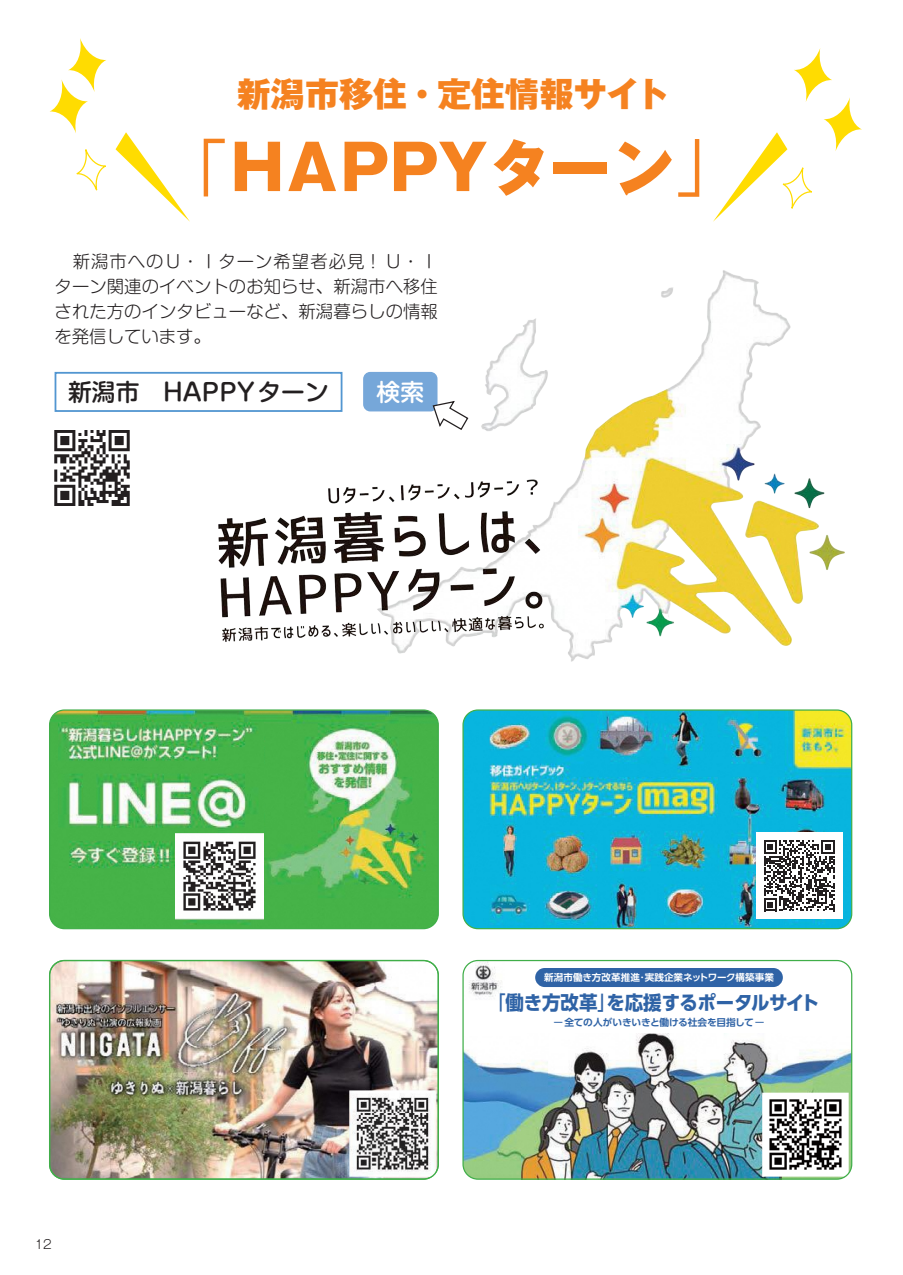
<style>
.page{position:relative;width:903px;height:1275px;background:#fff}
.page>*{position:absolute;margin:0;border:0;box-sizing:border-box;transform-origin:0 0}
.t1{font:800 61.43px "Gothic MB101 Pr 6 N";letter-spacing:.005em;color:#f58220}
.t2{font:800 34.12px "Gothic MB101 Pr 6 N";color:#f58220}
.t3{font:300 23.8px "Shin M Go Pr 6 N";color:#231f20}
.t4{font:500 23.8px "Shin M Go Pr 6 N";color:#231f20}
.t5{font:500 23.8px "Shin M Go Pr 6 N";color:#fff}
.t6{font:700 19.43px "PUD Shin Go Pr 6 N";letter-spacing:-.015em;color:#2f63a6;scale:.95 1}
.t7{font:300 17.32px/24.8px "Shin M Go Pr 6 N";letter-spacing:.005em;color:#231f20;text-align:justify}
.t8{font:300 12.42px "Gothic MB101 Pr 6 N";color:#231f20}
.t9{font:700 9.62px "PUD Shin Go Pr 6 N De";letter-spacing:.005em;color:#fff}
.t10{font:700 9.62px "PUD Shin Go Pr 6 N De";letter-spacing:-.015em;color:#2f63a6}
.s1{font-weight:400}
.s2{font-weight:500}
.s3{font-family:"PUD Shin Go Pr 6 N";font-weight:400}
</style>
<div class="page">
<img style="left:377px;top:270px;width:468px;height:391px">
<img style="left:464px;top:1050px;width:388px;height:128px">
<img style="left:522px;top:1033px;width:260px;height:145px">
<img style="left:762px;top:1093px;width:87px;height:84px">
<img style="left:464px;top:960px;width:38px;height:37px">
<div style="left:535px;top:968px;width:248px;height:19px;background:#2f63a6;border-radius:10px"></div>
<div style="left:462px;top:960px;width:390px;height:220px;border:1px solid #40ae49;border-radius:15px"></div>
<img style="left:218px;top:474px;width:325px;height:177px">
<svg style="left:116px;top:132px;width:74px;height:90px"></svg>
<div style="left:55px;top:372px;width:287px;height:40px;border:2px solid #5296d1"></div>
<div style="left:364px;top:373px;width:73px;height:38px;background:#76a7d9;border-radius:6px"></div>
<div style="left:363px;top:372px;width:74px;height:39px;border:2px solid #76a7d9;border-radius:6px"></div>
<svg style="left:432px;top:400px;width:37px;height:31px"></svg>
<svg style="left:50px;top:38px;width:56px;height:95px"></svg>
<svg style="left:76px;top:150px;width:30px;height:41px"></svg>
<svg style="left:713px;top:48px;width:149px;height:174px"></svg>
<img style="left:55px;top:431px;width:74px;height:74px">
<img style="left:51px;top:960px;width:386px;height:218px">
<img style="left:349px;top:1090px;width:87px;height:87px">
<div style="left:49px;top:960px;width:390px;height:220px;border:1px solid #40ae49;border-radius:15px"></div>
<img style="left:51px;top:711px;width:386px;height:217px">
<div style="left:49px;top:709px;width:390px;height:220px;border:1px solid #40ae49;border-radius:15px"></div>
<img style="left:59px;top:722px;width:204px;height:187px">
<img style="left:175px;top:834px;width:89px;height:85px">
<img style="left:464px;top:711px;width:388px;height:218px">
<div style="left:462px;top:709px;width:390px;height:220px;border:1px solid #40ae49;border-radius:15px"></div>
<div style="left:756px;top:833px;width:86px;height:86px;background:#fff"></div>
<svg style="left:764px;top:840px;width:71px;height:71px"></svg>
<h2 class="t2" style="left:237px;top:66px;width:434px">新潟市移住・定住情報サイト</h2>
<h1 class="t1" style="left:166px;top:116px;width:572px"><span class="s1">「</span>HAPPYターン<span class="s1">」</span></h1>
<p class="t7" style="left:55px;top:248px;width:385px">　新潟市へのＵ・Ｉターン希望者必見！Ｕ・Ｉターン関連のイベントのお知らせ、新潟市へ移住された方のインタビューなど、新潟暮らしの情報を発信しています。</p>
<h3 class="t4" style="left:68px;top:373px;width:262px">新潟市　HAPPYターン</h3>
<h3 class="t5" style="left:377px;top:372px;width:49px">検索</h3>
<h3 class="t3" style="left:55px;top:365px;width:310px">　　　　　　　　　　　　　</h3>
<p class="t8" style="left:35px;top:1234px;width:18px">12</p>
<p class="t9" style="left:544px;top:972px;width:231px">新潟市働き方改革推進・実践企業ネットワーク構築事業</p>
<p class="t6" style="left:487px;top:992px;width:351px"><span class="s2">「</span>働き方改革<span class="s2">」</span>を応援するポータルサイト</p>
<p class="t10" style="left:553px;top:1017px;width:213px"><span class="s3">ー</span>全ての人がいきいきと働ける社会を目指して<span class="s3">ー</span></p>
</div>
